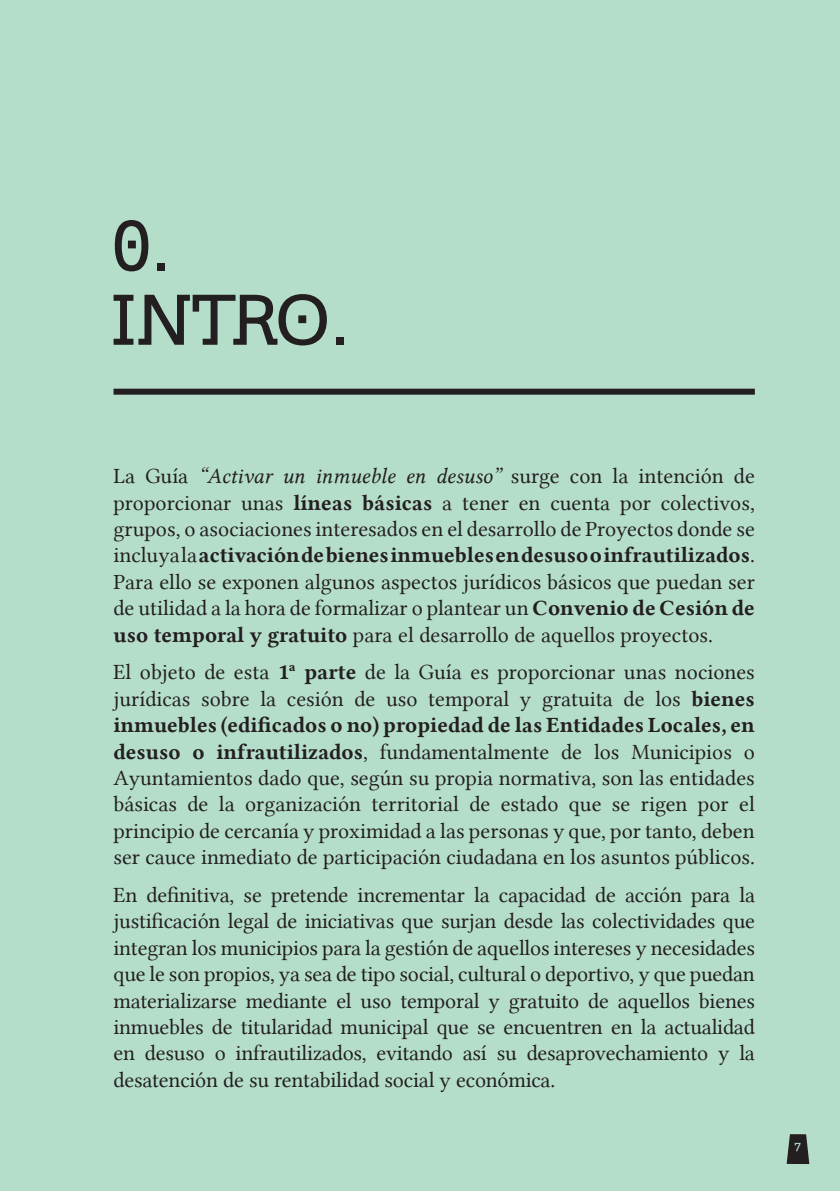
<style>
.page{position:relative;width:840px;height:1191px;background:#fff}
.page>*{position:absolute;margin:0;border:0;box-sizing:border-box;transform-origin:0 0}
.t1{font:700 72px/74px "Klein Slabserif";letter-spacing:.01em;color:#231f20}
.t2{font:22px/26.4px "Lin Libertine";color:#231f20;text-align:justify}
.t3{font:22px "Lin Libertine B";color:#231f20}
.t4{font:700 12px "Klein Slabserif";color:#b5deca}
.s1{font-family:"Lin Libertine I"}
.s2{font-family:"Lin Libertine B"}
.s3{font-family:"Lin Libertine"}
</style>
<div class="page">
<div style="left:0;top:0;width:839px;height:1191px;background:#b5deca"></div>
<svg style="left:786px;top:1134px;width:22px;height:30px"></svg>
<div style="left:113px;top:389px;width:641px;height:6px;background:#231f20"></div>
<h1 class="t1" style="left:113px;top:209px;width:237px">0.<br>INTRO.</h1>
<p class="t2" style="left:113px;top:463px;width:642px">La Guía <span class="s1">“Activar un inmueble en desuso”</span> surge con la intención de proporcionar unas <span class="s2">líneas básicas</span> a tener en cuenta por colectivos, grupos, o asociaciones interesados en el desarrollo de Proyectos donde se</p>
<p class="t3" style="left:113px;top:540px;width:642px"><span class="s3">incluya la</span> activación de bienes inmuebles en desuso o infrautilizados<span class="s3">.</span></p>
<p class="t2" style="left:113px;top:568px;width:642px">Para ello se exponen algunos aspectos jurídicos básicos que puedan ser de utilidad a la hora de formalizar o plantear un <span class="s2">Convenio de Cesión de uso temporal y gratuito</span> para el desarrollo de aquellos proyectos.</p>
<p class="t2" style="left:113px;top:659px;width:642px">El objeto de esta <span class="s2">1ª parte</span> de la Guía es proporcionar unas nociones jurídicas sobre la cesión de uso temporal y gratuita de los <span class="s2">bienes</span></p>
<p class="t3" style="left:113px;top:710px;width:642px">inmuebles (edificados o no) propiedad de las Entidades Locales, en</p>
<p class="t2" style="left:113px;top:738px;width:642px"><span class="s2">desuso o infrautilizados</span>, fundamentalmente de los Municipios o Ayuntamientos dado que, según su propia normativa, son las entidades básicas de la organización territorial de estado que se rigen por el principio de cercanía y proximidad a las personas y que, por tanto, deben ser cauce inmediato de participación ciudadana en los asuntos públicos.</p>
<p class="t2" style="left:113px;top:881px;width:642px">En definitiva, se pretende incrementar la capacidad de acción para la justificación legal de iniciativas que surjan desde las colectividades que integran los municipios para la gestión de aquellos intereses y necesidades que le son propios, ya sea de tipo social, cultural o deportivo, y que puedan materializarse mediante el uso temporal y gratuito de aquellos bienes inmuebles de titularidad municipal que se encuentren en la actualidad en desuso o infrautilizados, evitando así su desaprovechamiento y la desatención de su rentabilidad social y económica.</p>
<p class="t4" style="left:794px;top:1140px;width:7px">7</p>
</div>
